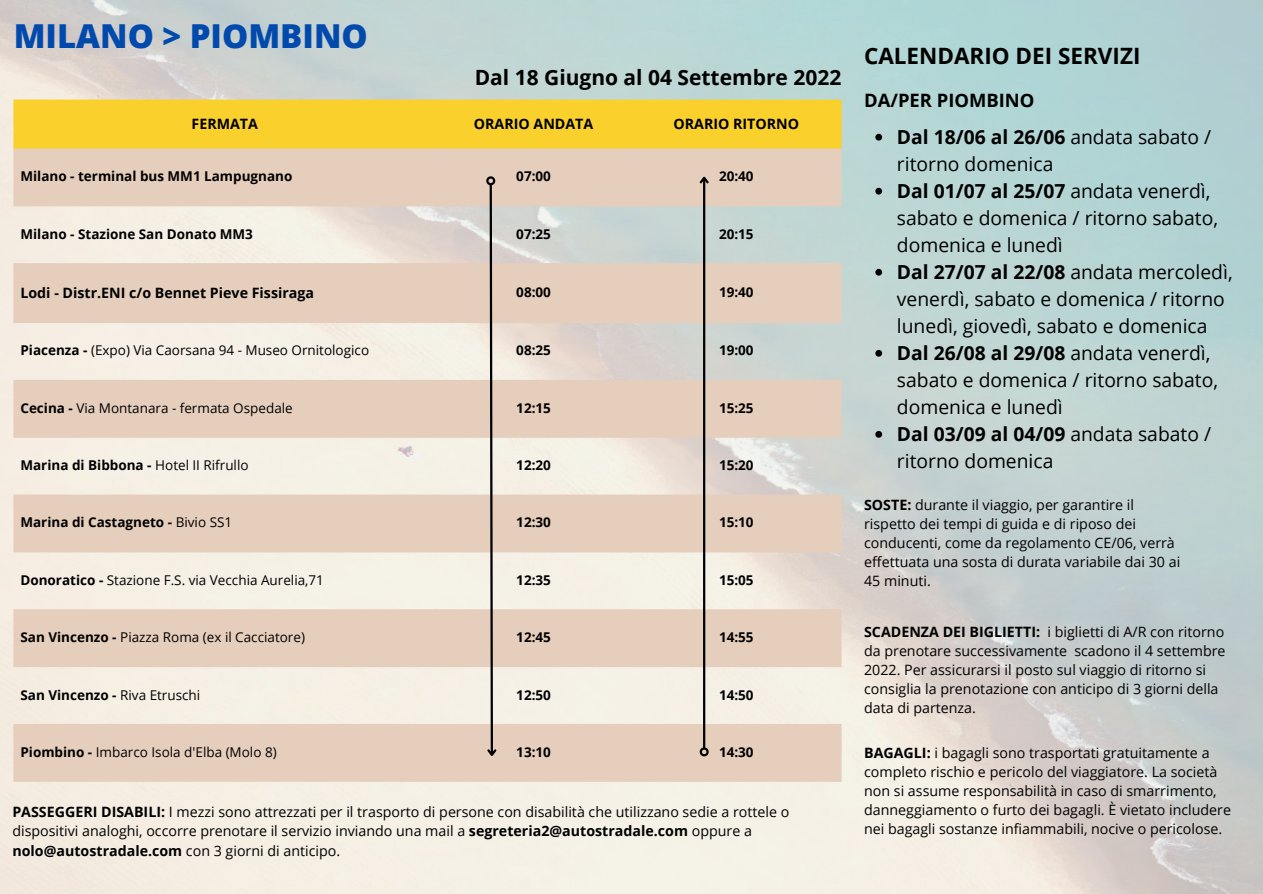
<style>
.page{position:relative;width:1263px;height:894px;background:#fff}
.page>*{position:absolute;margin:0;border:0;box-sizing:border-box;transform-origin:0 0}
.t1{font:800 33px "Open Sans";color:#004aad}
.t2{font:700 22.5px "Open Sans";color:#000}
.t3{font:700 21px "Open Sans";color:#000}
.t4{font:19.35px/27px "Open Sans";color:#000}
.t5{font:700 18.45px "Open Sans";color:#000}
.t6{font:14.25px/19px "Open Sans";color:#000}
.t7{font:700 14.25px "Open Sans";color:#000}
.t8{font:700 13.5px "Open Sans";color:#000}
.t9{font:13.5px "Open Sans";color:#000}
.s1{font-weight:700}
.s2{font-weight:400}
</style>
<div class="page">
<img style="left:0;top:0;width:1263px;height:893px">
<div style="left:14px;top:100px;width:827px;height:48px;background:#fad02c"></div>
<svg style="left:14px;top:148px;width:827px;height:633px;background:#e9dacc"></svg>
<svg style="left:875px;top:134px;width:7px;height:6px"></svg>
<svg style="left:875px;top:188px;width:7px;height:6px"></svg>
<svg style="left:875px;top:269px;width:7px;height:6px"></svg>
<svg style="left:875px;top:350px;width:7px;height:6px"></svg>
<svg style="left:875px;top:431px;width:7px;height:6px"></svg>
<svg style="left:484px;top:174px;width:14px;height:584px;background:#c1b4a9"></svg>
<hr style="left:703px;top:178px;width:2px;height:569px;background:#000">
<svg style="left:698px;top:745px;width:12px;height:13px"></svg>
<svg style="left:698px;top:174px;width:13px;height:11px"></svg>
<h1 class="t1" style="left:14px;top:13px;width:356px">MILANO &gt; PIOMBINO</h1>
<h3 class="t3" style="left:475px;top:62px;width:368px">Dal 18 Giugno al 04 Settembre 2022</h3>
<p class="t7" style="left:192px;top:114px;width:68px">FERMATA</p>
<p class="t7" style="left:474px;top:114px;width:121px">ORARIO ANDATA</p>
<p class="t7" style="left:673px;top:114px;width:127px">ORARIO RITORNO</p>
<p class="t8" style="left:20px;top:167px;width:274px">Milano - terminal bus MM1 Lampugnano</p>
<p class="t8" style="left:516px;top:167px;width:36px">07:00</p>
<p class="t8" style="left:719px;top:167px;width:36px">20:40</p>
<p class="t8" style="left:20px;top:224px;width:234px">Milano - Stazione San Donato MM3</p>
<p class="t8" style="left:516px;top:224px;width:36px">07:25</p>
<p class="t8" style="left:719px;top:224px;width:36px">20:15</p>
<p class="t7" style="left:20px;top:283px;width:295px">Lodi - Distr.ENI c/o Bennet Pieve Fissiraga</p>
<p class="t8" style="left:516px;top:283px;width:36px">08:00</p>
<p class="t8" style="left:719px;top:283px;width:36px">19:40</p>
<p class="t9" style="left:20px;top:341px;width:350px"><span class="s1">Piacenza -</span> (Expo) Via Caorsana 94 - Museo Ornitologico</p>
<p class="t8" style="left:516px;top:341px;width:36px">08:25</p>
<p class="t8" style="left:719px;top:341px;width:36px">19:00</p>
<p class="t9" style="left:20px;top:398px;width:274px"><span class="s1">Cecina -</span> Via Montanara - fermata Ospedale</p>
<p class="t8" style="left:516px;top:398px;width:36px">12:15</p>
<p class="t8" style="left:719px;top:398px;width:36px">15:25</p>
<p class="t8" style="left:20px;top:455px;width:230px">Marina di Bibbona - <span class="s2">Hotel II Rifrullo</span></p>
<p class="t8" style="left:516px;top:455px;width:36px">12:20</p>
<p class="t8" style="left:719px;top:455px;width:36px">15:20</p>
<p class="t8" style="left:20px;top:513px;width:213px">Marina di Castagneto - <span class="s2">Bivio SS1</span></p>
<p class="t8" style="left:516px;top:513px;width:36px">12:30</p>
<p class="t8" style="left:719px;top:513px;width:36px">15:10</p>
<p class="t9" style="left:20px;top:570px;width:305px"><span class="s1">Donoratico -</span> Stazione F.S. via Vecchia Aurelia,71</p>
<p class="t8" style="left:516px;top:570px;width:36px">12:35</p>
<p class="t8" style="left:719px;top:570px;width:36px">15:05</p>
<p class="t9" style="left:20px;top:627px;width:286px"><span class="s1">San Vincenzo -</span> Piazza Roma (ex il Cacciatore)</p>
<p class="t8" style="left:516px;top:627px;width:36px">12:45</p>
<p class="t8" style="left:719px;top:627px;width:36px">14:55</p>
<p class="t8" style="left:20px;top:685px;width:181px">San Vincenzo - <span class="s2">Riva Etruschi</span></p>
<p class="t8" style="left:516px;top:685px;width:36px">12:50</p>
<p class="t8" style="left:719px;top:685px;width:36px">14:50</p>
<p class="t9" style="left:20px;top:742px;width:258px"><span class="s1">Piombino -</span> Imbarco Isola d'Elba (Molo 8)</p>
<p class="t8" style="left:516px;top:742px;width:36px">13:10</p>
<p class="t8" style="left:719px;top:742px;width:36px">14:30</p>
<p class="t6" style="left:12px;top:802px;width:778px"><span class="s1">PASSEGGERI DISABILI:</span> I mezzi sono attrezzati per il trasporto di persone con disabilità che utilizzano sedie a rottele o dispositivi analoghi, occorre prenotare il servizio inviando una mail a <span class="s1">segreteria2@autostradale.com</span> oppure a <span class="s1">nolo@autostradale.com</span> con 3 giorni di anticipo.</p>
<h2 class="t2" style="left:864px;top:40px;width:278px">CALENDARIO DEI SERVIZI</h2>
<p class="t5" style="left:864px;top:87px;width:172px">DA/PER PIOMBINO</p>
<p class="t4" style="left:897px;top:123px;width:337px"><span class="s1">Dal 18/06 al 26/06</span> andata sabato / ritorno domenica<br><span class="s1">Dal 01/07 al 25/07</span> andata venerdì, sabato e domenica / ritorno sabato, domenica e lunedì<br><span class="s1">Dal 27/07 al 22/08</span> andata mercoledì, venerdì, sabato e domenica / ritorno lunedì, giovedì, sabato e domenica<br><span class="s1">Dal 26/08 al 29/08</span> andata venerdì, sabato e domenica / ritorno sabato, domenica e lunedì<br><span class="s1">Dal 03/09 al 04/09</span> andata sabato / ritorno domenica</p>
<p class="t6" style="left:864px;top:494px;width:318px"><span class="s1">SOSTE:</span> durante il viaggio, per garantire il rispetto dei tempi di guida e di riposo dei conducenti, come da regolamento CE/06, verrà effettuata una sosta di durata variabile dai 30 ai 45 minuti.</p>
<p class="t6" style="left:864px;top:621px;width:363px"><span class="s1">SCADENZA DEI BIGLIETTI:</span> i biglietti di A/R con ritorno da prenotare successivamente scadono il 4 settembre 2022. Per assicurarsi il posto sul viaggio di ritorno si consiglia la prenotazione con anticipo di 3 giorni della data di partenza.</p>
<p class="t6" style="left:864px;top:742px;width:368px"><span class="s1">BAGAGLI:</span> i bagagli sono trasportati gratuitamente a completo rischio e pericolo del viaggiatore. La società non si assume responsabilità in caso di smarrimento, danneggiamento o furto dei bagagli. È vietato includere nei bagagli sostanze infiammabili, nocive o pericolose.</p>
</div>
